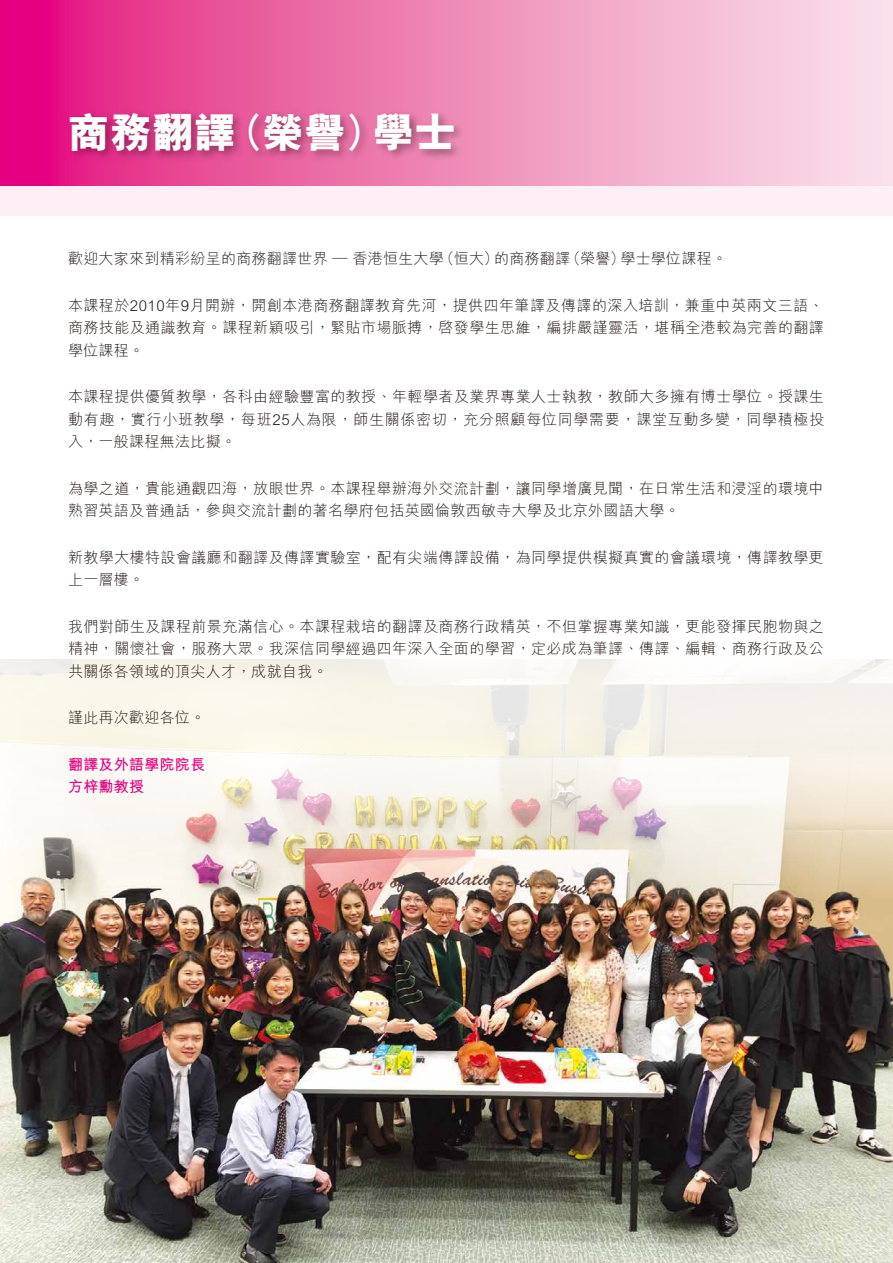
<style>
.page{position:relative;width:893px;height:1263px;background:#fff}
.page>*{position:absolute;margin:0;border:0;box-sizing:border-box;transform-origin:0 0}
.t1{font:800 42px "M Hei HK";color:#fff}
.t2{font:300 15px/22.5px "M Hei HK";letter-spacing:.03em;color:#221815;text-align:justify}
.t3{font:700 15px/22.5px "M Hei HK";letter-spacing:.02em;color:#e4007f}
</style>
<div class="page">
<svg style="left:0;top:0;width:893px;height:186px;background:#ef8aba"></svg>
<div style="left:0;top:186px;width:893px;height:30px;background:#fdeff5"></div>
<img style="left:0;top:659px;width:893px;height:604px">
<img style="left:62px;top:104px;width:411px;height:73px">
<h1 class="t1" style="left:68px;top:105px;width:390px">商務翻譯（榮譽）學士</h1>
<p class="t2" style="left:68px;top:247px;width:661px">歡迎大家來到精彩紛呈的商務翻譯世界 — 香港恒生大學（恒大）的商務翻譯（榮譽）學士學位課程。</p>
<p class="t2" style="left:68px;top:293px;width:757px">本課程於2010年9月開辦，開創本港商務翻譯教育先河，提供四年筆譯及傳譯的深入培訓，兼重中英兩文三語、商務技能及通識教育。課程新穎吸引，緊貼市場脈搏，啓發學生思維，編排嚴謹靈活，堪稱全港較為完善的翻譯學位課程。</p>
<p class="t2" style="left:68px;top:385px;width:758px">本課程提供優質教學，各科由經驗豐富的教授、年輕學者及業界專業人士執教，教師大多擁有博士學位。授課生動有趣，實行小班教學，每班25人為限，師生關係密切，充分照顧每位同學需要，課堂互動多變，同學積極投入，一般課程無法比擬。</p>
<p class="t2" style="left:68px;top:476px;width:757px">為學之道，貴能通觀四海，放眼世界。本課程舉辦海外交流計劃，讓同學增廣見聞，在日常生活和浸淫的環境中熟習英語及普通話，參與交流計劃的著名學府包括英國倫敦西敏寺大學及北京外國語大學。</p>
<p class="t2" style="left:68px;top:545px;width:757px">新教學大樓特設會議廳和翻譯及傳譯實驗室，配有尖端傳譯設備，為同學提供模擬真實的會議環境，傳譯教學更上一層樓。</p>
<p class="t2" style="left:68px;top:614px;width:757px">我們對師生及課程前景充滿信心。本課程栽培的翻譯及商務行政精英，不但掌握專業知識，更能發揮民胞物與之精神，關懷社會，服務大眾。我深信同學經過四年深入全面的學習，定必成為筆譯、傳譯、編輯、商務行政及公共關係各領域的頂尖人才，成就自我。</p>
<p class="t2" style="left:68px;top:706px;width:139px">謹此再次歡迎各位。</p>
<p class="t3" style="left:68px;top:752px;width:139px">翻譯及外語學院院長方梓勳教授</p>
</div>
